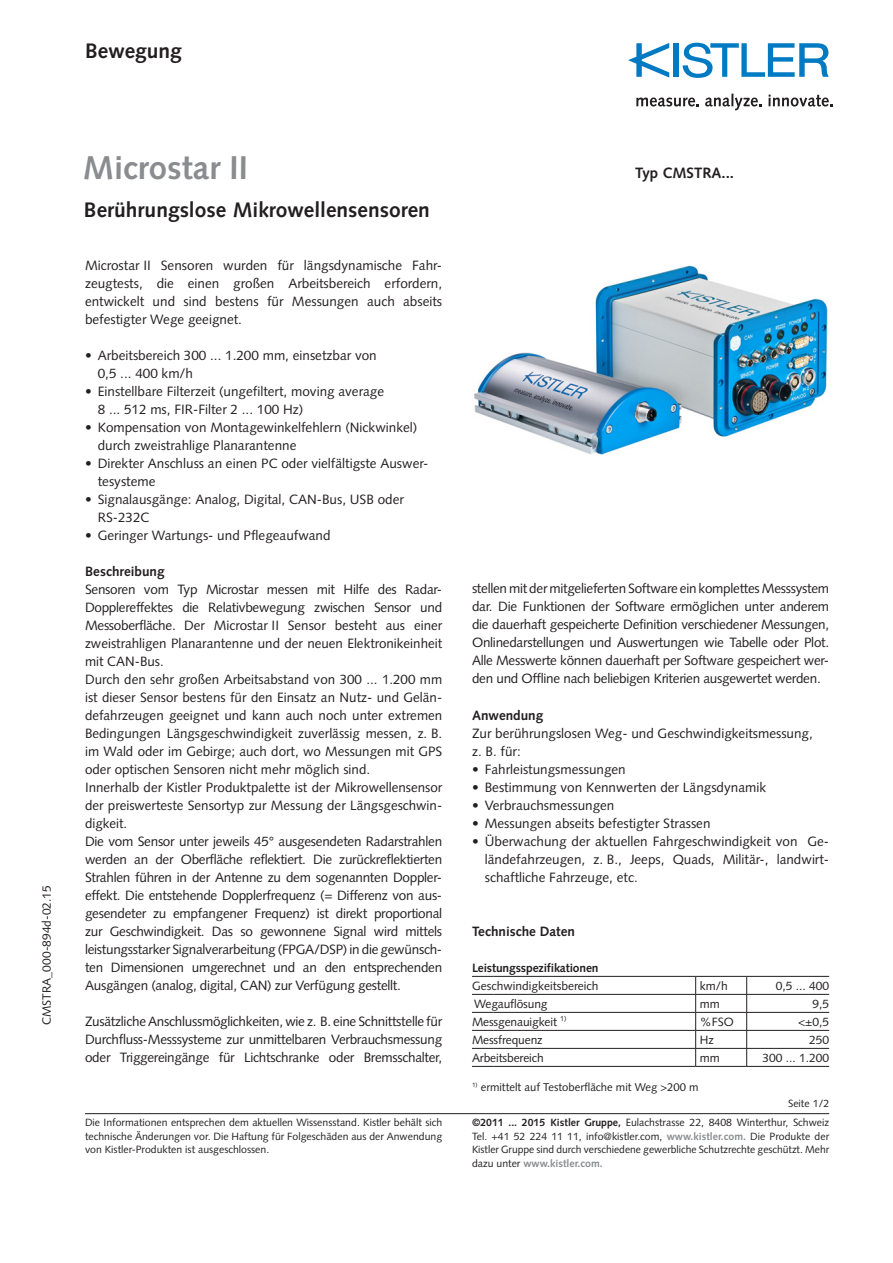
<style>
.page{position:relative;width:893px;height:1263px;background:#fff}
.page>*{position:absolute;margin:0;border:0;box-sizing:border-box;transform-origin:0 0}
.t1{font:700 33px "Syntax LT Std";color:#8a8c8f}
.t2{font:700 21px "Syntax LT Std";color:#231f20}
._2_40_Head_Titel{font:700 15px "Syntax LT Std";color:#231f20}
._0_00_Body{font:13.5px/18px "Syntax LT Std";color:#231f20;text-align:justify}
._0_00_Body-2{font:13.5px/18px "Syntax LT Std";letter-spacing:-.02em;color:#231f20}
._2_00_U-Titel{font:700 13.5px "Syntax LT Std";color:#231f20}
._3_00_Tab_ohne_Linie{font:12px "Syntax LT Std";letter-spacing:-.01em;color:#231f20}
._3_10_Tabellen_Linie{font:700 12px "Syntax LT Std";letter-spacing:-.01em;color:#231f20}
.t3{font:11.25px "Syntax LT Std";color:#231f20}
.t4{font:10.5px/13.5px "Syntax LT Std";color:#231f20;text-align:justify}
.s1{font-weight:700}
.s2{font-weight:700;color:#8a8c8f}
</style>
<div class="page">
<hr style="left:85px;top:1113px;width:744px;height:1px;background:#231f20">
<div style="left:673px;top:43px;width:6px;height:34px;background:#007ac2"></div>
<svg style="left:683px;top:43px;width:146px;height:35px"></svg>
<svg style="left:628px;top:43px;width:41px;height:35px"></svg>
<svg style="left:636px;top:98px;width:63px;height:9px"></svg>
<svg style="left:705px;top:94px;width:57px;height:16px"></svg>
<svg style="left:768px;top:95px;width:65px;height:12px"></svg>
<img style="left:474px;top:265px;width:354px;height:190px">
<hr style="left:696px;top:976px;width:51px;height:1px;background:#231f20">
<hr style="left:696px;top:1012px;width:51px;height:1px;background:#231f20">
<hr style="left:696px;top:1030px;width:51px;height:1px;background:#231f20">
<hr style="left:696px;top:1048px;width:51px;height:1px;background:#231f20">
<hr style="left:696px;top:1066px;width:51px;height:1px;background:#231f20">
<hr style="left:747px;top:976px;width:82px;height:1px;background:#231f20">
<hr style="left:747px;top:1012px;width:82px;height:1px;background:#231f20">
<hr style="left:747px;top:1030px;width:82px;height:1px;background:#231f20">
<hr style="left:747px;top:1048px;width:82px;height:1px;background:#231f20">
<hr style="left:747px;top:1066px;width:82px;height:1px;background:#231f20">
<hr style="left:696px;top:994px;width:51px;height:1px;background:#231f20">
<hr style="left:747px;top:994px;width:82px;height:1px;background:#231f20">
<svg style="left:746px;top:976px;width:1px;height:90px"></svg>
<svg style="left:472px;top:976px;width:21px;height:1px"></svg>
<hr style="left:493px;top:976px;width:203px;height:1px;background:#231f20">
<svg style="left:695px;top:976px;width:1px;height:90px"></svg>
<svg style="left:472px;top:994px;width:21px;height:1px"></svg>
<hr style="left:493px;top:994px;width:203px;height:1px;background:#231f20">
<svg style="left:472px;top:1012px;width:21px;height:1px"></svg>
<hr style="left:493px;top:1012px;width:203px;height:1px;background:#231f20">
<svg style="left:472px;top:1030px;width:21px;height:1px"></svg>
<hr style="left:493px;top:1030px;width:203px;height:1px;background:#231f20">
<svg style="left:472px;top:1048px;width:21px;height:1px"></svg>
<hr style="left:493px;top:1048px;width:203px;height:1px;background:#231f20">
<svg style="left:472px;top:1066px;width:21px;height:1px"></svg>
<hr style="left:493px;top:1066px;width:203px;height:1px;background:#231f20">
<h2 class="t2" style="left:85px;top:39px;width:98px">Bewegung</h2>
<p class="_3_00_Tab_ohne_Linie" style="left:39px;top:1025px;width:141px;rotate:-90deg">CMSTRA_000-894d-02.15</p>
<h1 class="t1" style="left:83px;top:149px;width:166px">Microstar II</h1>
<h2 class="t2" style="left:84px;top:197px;width:347px">Berührungslose Mikrowellensensoren</h2>
<p class="_0_00_Body" style="left:85px;top:256px;width:359px">Microstar II Sensoren wurden für längsdynamische Fahr&shy;zeugtests, die einen großen Arbeitsbereich erfordern, entwickelt und sind bestens für Messungen auch abseits befestigter Wege geeignet.</p>
<p class="_0_00_Body" style="left:98px;top:346px;width:280px;text-indent:-13px">• Arbeitsbereich 300 ... 1.200 mm, einsetzbar von<br>0,5 ... 400 km/h</p>
<p class="_0_00_Body" style="left:98px;top:382px;width:288px;text-indent:-13px">• Einstellbare Filterzeit (ungefiltert, moving average<br>8 ... 512 ms, FIR-Filter 2 ... 100 Hz)</p>
<p class="_0_00_Body" style="left:98px;top:418px;width:321px;text-indent:-13px">• Kompensation von Montagewinkelfehlern (Nickwinkel) durch zweistrahlige Planarantenne</p>
<p class="_0_00_Body" style="left:98px;top:454px;width:332px;text-indent:-13px">• Direkter Anschluss an einen PC oder vielfältigste Auswer&shy;tesysteme</p>
<p class="_0_00_Body" style="left:98px;top:490px;width:308px;text-indent:-13px">• Signalausgänge: Analog, Digital, CAN-Bus, USB oder<br>RS-232C</p>
<p class="_0_00_Body" style="left:85px;top:526px;width:247px">• Geringer Wartungs- und Pflegeaufwand</p>
<p class="_2_00_U-Titel" style="left:85px;top:564px;width:81px">Beschreibung</p>
<p class="_0_00_Body" style="left:85px;top:580px;width:359px">Sensoren vom Typ Microstar messen mit Hilfe des Radar-Dopplereffektes die Relativbewegung zwischen Sensor und Messoberfläche. Der Microstar II Sensor besteht aus einer zweistrahligen Planarantenne und der neuen Elektronikeinheit mit CAN-Bus.</p>
<p class="_0_00_Body" style="left:85px;top:670px;width:359px">Durch den sehr großen Arbeitsabstand von 300 ... 1.200 mm ist dieser Sensor bestens für den Einsatz an Nutz- und Gelän&shy;defahrzeugen geeignet und kann auch noch unter extremen Bedingungen Längsgeschwindigkeit zuverlässig messen, z. B. im Wald oder im Gebirge; auch dort, wo Messungen mit GPS oder optischen Sensoren nicht mehr möglich sind.</p>
<p class="_0_00_Body" style="left:85px;top:778px;width:359px">Innerhalb der Kistler Produktpalette ist der Mikrowellensensor der preiswerteste Sensortyp zur Messung der Längsgeschwin&shy;digkeit.</p>
<p class="_0_00_Body-2" style="left:85px;top:832px;width:359px">Die vom Sensor unter jeweils 45° ausgesendeten Radarstrahlen werden an der Oberfläche reflektiert. Die zurückreflektierten Strahlen führen in der Antenne zu dem sogenannten Doppler&shy;effekt. Die entstehende Dopplerfrequenz (= Differenz von aus&shy;gesendeter zu empfangener Frequenz) ist direkt proportional zur Geschwindigkeit. Das so gewonnene Signal wird mittels leistungsstarker Signalverarbeitung (FPGA/DSP) in die gewünsch&shy;ten Dimensionen umgerechnet und an den entsprechenden Ausgängen (analog, digital, CAN) zur Verfügung gestellt.</p>
<p class="_0_00_Body" style="left:85px;top:1012px;width:359px">Zusätzliche Anschlussmöglichkeiten, wie z. B. eine Schnittstelle für Durchfluss-Messsysteme zur unmittelbaren Verbrauchsmessung oder Triggereingänge für Lichtschranke oder Bremsschalter,</p>
<p class="t4" style="left:85px;top:1116px;width:359px">Die Informationen entsprechen dem aktuellen Wissensstand. Kistler behält sich technische Änderungen vor. Die Haftung für Folgeschäden aus der Anwendung von Kistler-Produkten ist ausgeschlossen.</p>
<p class="_2_40_Head_Titel" style="left:635px;top:164px;width:100px">Typ CMSTRA...</p>
<p class="_0_00_Body" style="left:472px;top:579px;width:359px">stellen mit der mitgelieferten Software ein komplettes Messsystem dar. Die Funktionen der Software ermöglichen unter anderem die dauerhaft gespeicherte Definition verschiedener Messungen, Onlinedarstellungen und Auswertungen wie Tabelle oder Plot.<br>Alle Messwerte können dauerhaft per Software gespeichert wer&shy;den und Offline nach beliebigen Kriterien ausgewertet werden.</p>
<p class="_2_00_U-Titel" style="left:472px;top:708px;width:73px">Anwendung</p>
<p class="_0_00_Body" style="left:472px;top:724px;width:342px">Zur berührungslosen Weg- und Geschwindigkeitsmessung, z. B. für:</p>
<p class="_0_00_Body" style="left:472px;top:760px;width:155px">• Fahrleistungsmessungen</p>
<p class="_0_00_Body" style="left:472px;top:778px;width:296px">• Bestimmung von Kennwerten der Längsdynamik</p>
<p class="_0_00_Body" style="left:472px;top:796px;width:144px">• Verbrauchsmessungen</p>
<p class="_0_00_Body" style="left:472px;top:814px;width:240px">• Messungen abseits befestigter Strassen</p>
<p class="_0_00_Body" style="left:485px;top:832px;width:346px;text-indent:-13px">• Überwachung der aktuellen Fahrgeschwindigkeit von Ge&shy;ländefahrzeugen, z. B., Jeeps, Quads, Militär-, landwirt&shy;schaftliche Fahrzeuge, etc.</p>
<p class="_2_00_U-Titel" style="left:472px;top:924px;width:105px">Technische Daten</p>
<p class="_3_10_Tabellen_Linie" style="left:472px;top:961px;width:128px">Leistungsspezifikationen</p>
<p class="_3_00_Tab_ohne_Linie" style="left:472px;top:979px;width:128px">Geschwindigkeitsbereich</p>
<p class="_3_00_Tab_ohne_Linie" style="left:700px;top:979px;width:30px">km/h</p>
<p class="_3_00_Tab_ohne_Linie" style="left:776px;top:979px;width:55px">0,5 ... 400</p>
<p class="_3_00_Tab_ohne_Linie" style="left:474px;top:997px;width:75px">Wegauflösung</p>
<p class="_3_00_Tab_ohne_Linie" style="left:700px;top:997px;width:22px">mm</p>
<p class="_3_00_Tab_ohne_Linie" style="left:812px;top:997px;width:18px">9,5</p>
<p class="_3_00_Tab_ohne_Linie" style="left:472px;top:1015px;width:96px">Messgenauigkeit <sup>1)</sup></p>
<p class="_3_00_Tab_ohne_Linie" style="left:700px;top:1015px;width:36px">%FSO</p>
<p class="_3_00_Tab_ohne_Linie" style="left:798px;top:1015px;width:33px">&lt;±0,5</p>
<p class="_3_00_Tab_ohne_Linie" style="left:472px;top:1033px;width:72px">Messfrequenz</p>
<p class="_3_00_Tab_ohne_Linie" style="left:700px;top:1033px;width:15px">Hz</p>
<p class="_3_00_Tab_ohne_Linie" style="left:809px;top:1033px;width:22px">250</p>
<p class="_3_00_Tab_ohne_Linie" style="left:472px;top:1051px;width:73px">Arbeitsbereich</p>
<p class="_3_00_Tab_ohne_Linie" style="left:700px;top:1051px;width:22px">mm</p>
<p class="_3_00_Tab_ohne_Linie" style="left:762px;top:1051px;width:68px">300 ... 1.200</p>
<p class="t3" style="left:472px;top:1080px;width:228px"><sup>1)</sup> ermittelt auf Testoberfläche mit Weg &gt;200 m</p>
<p class="t4" style="left:788px;top:1097px;width:43px">Seite 1/2</p>
<p class="t4" style="left:472px;top:1116px;width:359px"><span class="s1">©2011 ... 2015 Kistler Gruppe,</span> Eulachstrasse 22, 8408 Winterthur, Schweiz Tel. +41 52 224 11 11, info@kistler.com, <span class="s2">www.kistler.com.</span> Die Produkte der Kistler Gruppe sind durch verschiedene gewerbliche Schutzrechte geschützt. Mehr dazu unter <span class="s2">www.kistler.com.</span></p>
</div>
